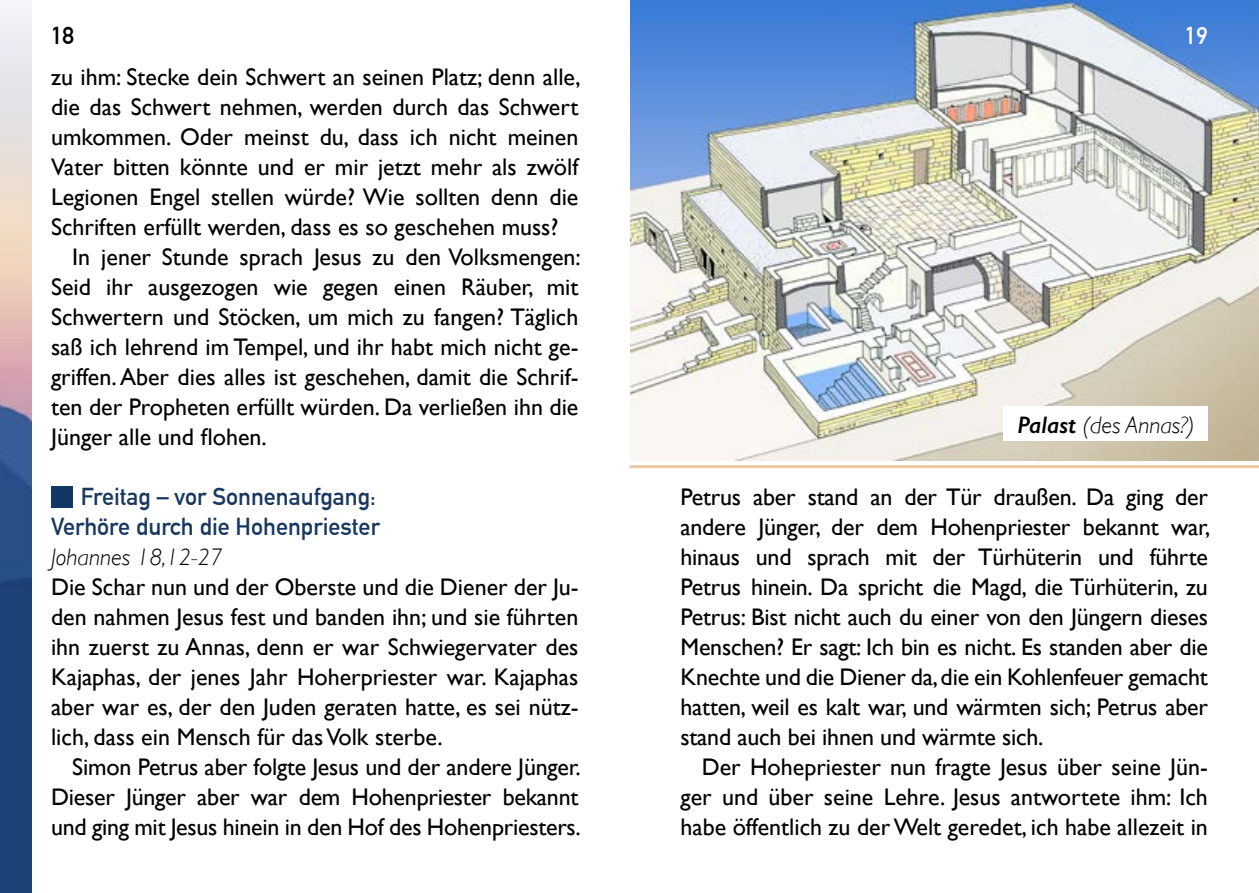
<style>
.page{position:relative;width:1259px;height:893px;background:#fff}
.page>*{position:absolute;margin:0;border:0;box-sizing:border-box;transform-origin:0 0}
.t1{font:24px/30px "Gill Sans";color:#000;text-align:justify}
.t2{font:700 24px/30px "DIN Alternate";color:#193861;text-align:right}
.t3{font:italic 300 24px "Gill Sans";color:#000}
.t4{font:700 24px "DIN Alternate";color:#000}
.t5{font:700 24px "DIN Alternate";color:#fff}
.s1{font-weight:600}
</style>
<div class="page">
<img style="left:0;top:2px;width:32px;height:891px">
<div style="left:51px;top:486px;width:21px;height:22px;background:#113764"></div>
<img style="left:630px;top:0;width:629px;height:460px">
<div style="left:1003px;top:407px;width:205px;height:34px;background:#fff"></div>
<hr style="left:629px;top:465px;width:630px;height:3px;background:#ecc8a4">
<p class="t4" style="left:51px;top:17px;width:25px">18</p>
<p class="t1" style="left:51px;top:61px;width:531px">zu ihm: Stecke dein Schwert an seinen Platz; denn alle,</p>
<p class="t1" style="left:51px;top:91px;width:529px">die das Schwert nehmen, werden durch das Schwert</p>
<p class="t1" style="left:51px;top:121px;width:529px">umkommen. Oder meinst du, dass ich nicht meinen</p>
<p class="t1" style="left:51px;top:151px;width:529px">Vater bitten könnte und er mir jetzt mehr als zwölf</p>
<p class="t1" style="left:51px;top:181px;width:529px">Legionen Engel stellen würde? Wie sollten denn die</p>
<p class="t1" style="left:51px;top:211px;width:509px">Schriften erfüllt werden, dass es so geschehen muss?</p>
<p class="t1" style="left:72px;top:241px;width:510px">In jener Stunde sprach Jesus zu den Volksmengen:</p>
<p class="t1" style="left:51px;top:271px;width:529px">Seid ihr ausgezogen wie gegen einen Räuber, mit</p>
<p class="t1" style="left:51px;top:301px;width:529px">Schwertern und Stöcken, um mich zu fangen? Täglich</p>
<p class="t1" style="left:51px;top:331px;width:529px">saß ich lehrend im Tempel, und ihr habt mich nicht ge-</p>
<p class="t1" style="left:51px;top:361px;width:529px">griffen. Aber dies alles ist geschehen, damit die Schrif-</p>
<p class="t1" style="left:51px;top:391px;width:529px">ten der Propheten erfüllt würden. Da verließen ihn die</p>
<p class="t1" style="left:51px;top:421px;width:217px">Jünger alle und flohen.</p>
<p class="t2" style="left:51px;top:480px;width:330px">Freitag – vor Sonnenaufgang:<br>Verhöre durch die Hohenpriester</p>
<p class="t3" style="left:51px;top:543px;width:173px">Johannes 18,12-27</p>
<p class="t1" style="left:51px;top:571px;width:529px">Die Schar nun und der Oberste und die Diener der Ju&shy;den nahmen Jesus fest und banden ihn; und sie führten ihn zuerst zu Annas, denn er war Schwiegervater des Kajaphas, der jenes Jahr Hoherpriester war. Kajaphas aber war es, der den Juden geraten hatte, es sei nütz&shy;lich, dass ein Mensch für das Volk sterbe.</p>
<p class="t1" style="left:51px;top:751px;width:531px;text-indent:21px">Simon Petrus aber folgte Jesus und der andere Jünger.<br>Dieser Jünger aber war dem Hohenpriester bekannt und ging mit Jesus hinein in den Hof des Hohenpriesters.</p>
<p class="t5" style="left:1185px;top:17px;width:25px">19</p>
<p class="t3" style="left:1017px;top:411px;width:179px"><span class="s1">Palast</span> (des Annas?)</p>
<p class="t1" style="left:680px;top:482px;width:531px">Petrus aber stand an der Tür draußen. Da ging der andere Jünger, der dem Hohenpriester bekannt war, hinaus und sprach mit der Türhüterin und führte Petrus hinein. Da spricht die Magd, die Türhüterin, zu Petrus: Bist nicht auch du einer von den Jüngern dieses Menschen? Er sagt: Ich bin es nicht. Es standen aber die Knechte und die Diener da, die ein Kohlenfeuer gemacht hatten, weil es kalt war, und wärmten sich; Petrus aber stand auch bei ihnen und wärmte sich.</p>
<p class="t1" style="left:680px;top:752px;width:529px;text-indent:21px">Der Hohepriester nun fragte Jesus über seine Jün&shy;ger und über seine Lehre. Jesus antwortete ihm: Ich habe öffentlich zu der Welt geredet, ich habe allezeit in</p>
</div>
